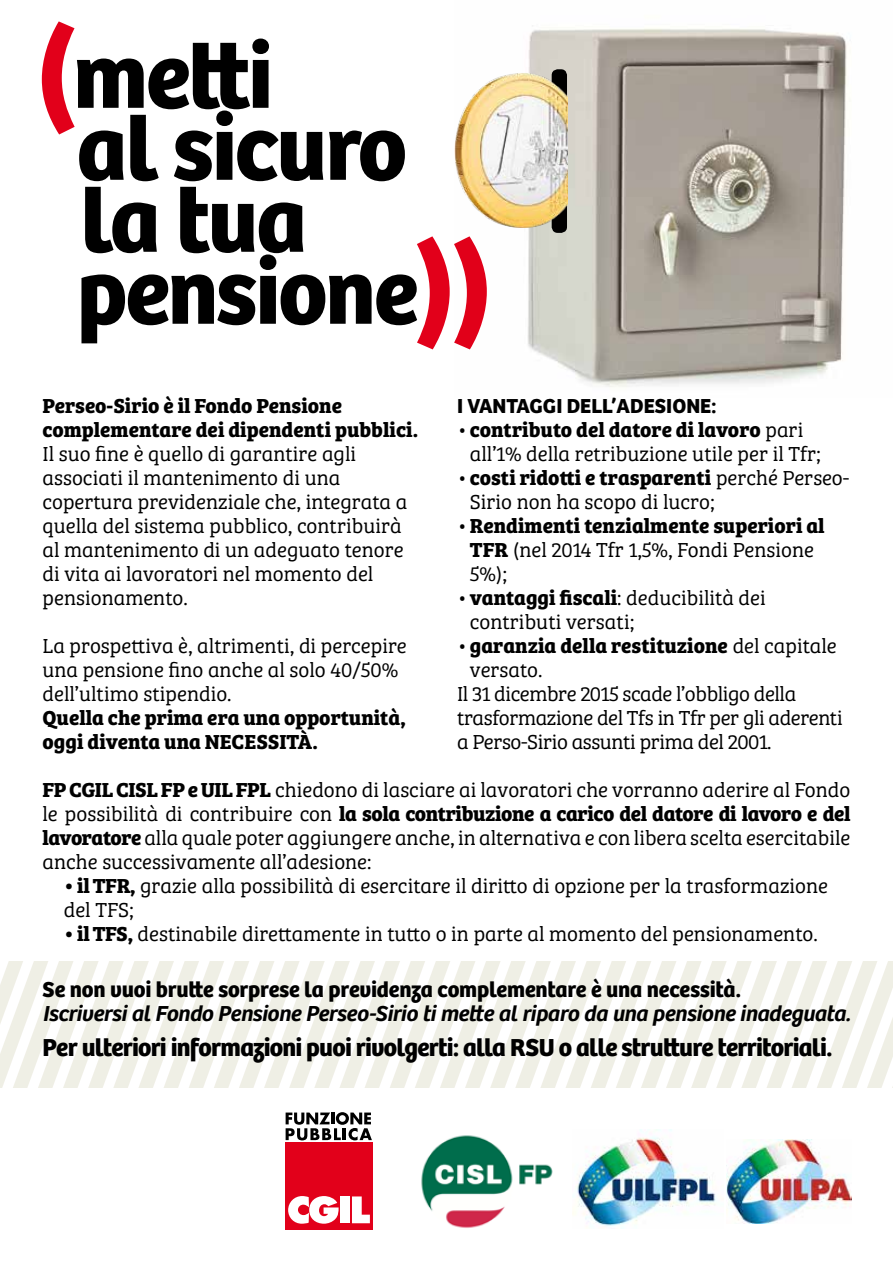
<style>
.page{position:relative;width:893px;height:1263px;background:#fff}
.page>*{position:absolute;margin:0;border:0;box-sizing:border-box;transform-origin:0 0}
.t1{font:700 93.45px/72px "Bree";letter-spacing:-.02em;color:#000}
.t2{font:700 25.5px "Bree";letter-spacing:-.03em;color:#000}
.t3{font:italic 600 22.5px "Bree";letter-spacing:-.015em;color:#000}
.t4{font:700 22.5px "Bree";letter-spacing:-.01em;color:#000}
.t5{font:21px/24px "Bree Serif Lt";color:#000}
.t6{font:700 21px/24px "Bree Serif";color:#000}
.t7{font:21px/24px "Bree Serif Lt";letter-spacing:-.02em;color:#000}
.t8{font:700 21px "Bree Serif";letter-spacing:-.02em;color:#000}
.t9{font:700 21px "Bree";color:#000}
.s1{font-size:120.15px;color:#e2001a}
.s2{font-family:"Bree Serif Lt";font-weight:400}
.s3{font-family:"Bree Serif";font-weight:700}
</style>
<div class="page">
<svg style="left:0;top:961px;width:893px;height:126px;fill:#efefe5"></svg>
<img style="left:454px;top:25px;width:393px;height:362px">
<div style="left:552px;top:69px;width:15px;height:164px;background:#000;border-radius:6px"></div>
<img style="left:455px;top:72px;width:112px;height:155px">
<img style="left:421px;top:1135px;width:132px;height:93px">
<svg style="left:286px;top:1112px;width:86px;height:28px"></svg>
<div style="left:285px;top:1142px;width:88px;height:88px;background:#e2001a"></div>
<div style="left:340px;top:1196px;width:10px;height:27px;background:#fff"></div>
<svg style="left:352px;top:1196px;width:18px;height:27px"></svg>
<svg style="left:288px;top:1196px;width:51px;height:28px"></svg>
<img style="left:572px;top:1129px;width:144px;height:100px">
<img style="left:726px;top:1139px;width:126px;height:84px">
<h1 class="t1" style="left:77px;top:41px;width:417px;text-indent:-41px"><span class="s1">(</span>metti<br>al sicuro la tua pensione<span class="s1">))</span></h1>
<p class="t6" style="left:43px;top:392px;width:377px">Perseo-Sirio è il Fondo Pensione complementare dei dipendenti pubblici.</p>
<p class="t5" style="left:43px;top:441px;width:366px">Il suo fine è quello di garantire agli associati il mantenimento di una copertura previdenziale che, integrata a quella del sistema pubblico, contribuirà al mantenimento di un adeguato tenore di vita ai lavoratori nel momento del pensionamento.</p>
<p class="t5" style="left:43px;top:633px;width:366px">La prospettiva è, altrimenti, di percepire una pensione fino anche al solo 40/50% dell’ultimo stipendio.</p>
<p class="t6" style="left:43px;top:704px;width:365px">Quella che prima era una opportunità, oggi diventa una NECESSITÀ.</p>
<p class="t9" style="left:457px;top:393px;width:261px">I VANTAGGI DELL’ADESIONE:</p>
<p class="t6" style="left:457px;top:416px;width:348px"><span class="s2">•</span>contributo del datore di lavoro <span class="s2">pari</span></p>
<p class="t5" style="left:470px;top:441px;width:352px">all’1% della retribuzione utile per il Tfr;</p>
<p class="t6" style="left:457px;top:464px;width:394px"><span class="s2">•</span>costi ridotti e trasparenti <span class="s2">perché Perseo-</span></p>
<p class="t5" style="left:470px;top:489px;width:246px">Sirio non ha scopo di lucro;</p>
<p class="t6" style="left:457px;top:512px;width:369px"><span class="s2">•</span>Rendimenti tenzialmente superiori al</p>
<p class="t5" style="left:470px;top:537px;width:346px"><span class="s3">TFR</span> (nel 2014 Tfr 1,5%, Fondi Pensione<br>5%);</p>
<p class="t5" style="left:470px;top:585px;width:297px;text-indent:-13px">•<span class="s3">vantaggi fiscali</span>: deducibilità dei contributi versati;</p>
<p class="t6" style="left:457px;top:632px;width:381px"><span class="s2">•</span>garanzia della restituzione <span class="s2">del capitale</span></p>
<p class="t7" style="left:457px;top:657px;width:387px;text-indent:13px">versato.<br>Il 31 dicembre 2015 scade l’obbligo della trasformazione del Tfs in Tfr per gli aderenti a Perso-Sirio assunti prima del 2001.</p>
<p class="t5" style="left:43px;top:777px;width:809px"><span class="s3">FP CGIL CISL FP e UIL FPL</span> chiedono di lasciare ai lavoratori che vorranno aderire al Fondo</p>
<p class="t8" style="left:43px;top:797px;width:809px"><span class="s2">le possibilità di contribuire con</span> la sola contribuzione a carico del datore di lavoro e del</p>
<p class="t5" style="left:43px;top:825px;width:809px"><span class="s3">lavoratore</span> alla quale poter aggiungere anche, in alternativa e con libera scelta esercitabile anche successivamente all’adesione:</p>
<p class="t5" style="left:64px;top:873px;width:766px"><span class="s3">• il TFR,</span> grazie alla possibilità di esercitare il diritto di opzione per la trasformazione del TFS;</p>
<p class="t5" style="left:64px;top:921px;width:755px"><span class="s3">• il TFS,</span> destinabile direttamente in tutto o in parte al momento del pensionamento.</p>
<p class="t4" style="left:43px;top:976px;width:700px">Se non vuoi brutte sorprese la previdenza complementare è una necessità.</p>
<p class="t3" style="left:43px;top:1001px;width:809px">Iscriversi al Fondo Pensione Perseo-Sirio ti mette al riparo da una pensione inadeguata.</p>
<p class="t2" style="left:43px;top:1032px;width:791px">Per ulteriori informazioni puoi rivolgerti: alla RSU o alle strutture territoriali.</p>
</div>
